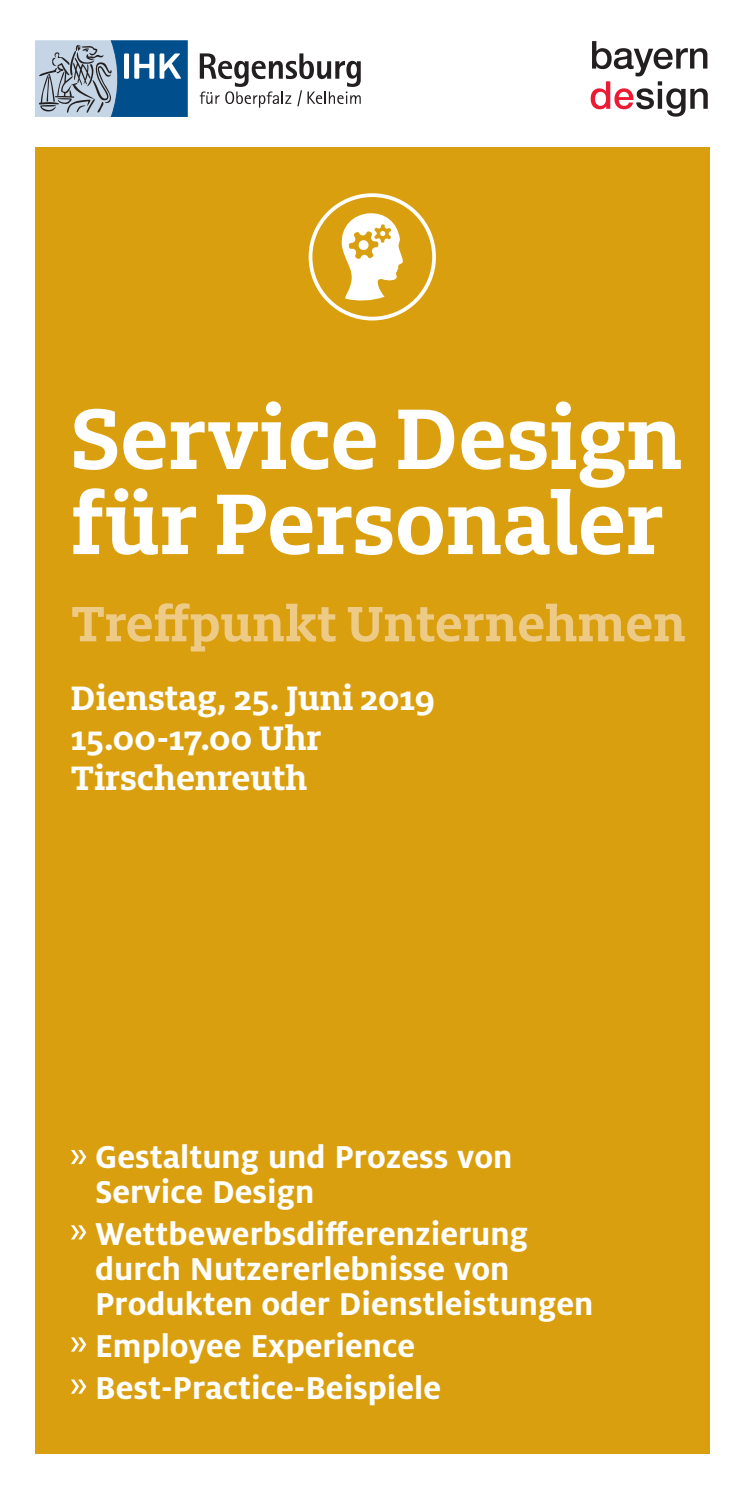
<style>
.page{position:relative;width:745px;height:1489px;background:#fff}
.page>*{position:absolute;margin:0;border:0;box-sizing:border-box;transform-origin:0 0}
.t1{font:700 95px/85px "Milo Slab Pro";color:#fff}
.t2{font:700 55px "Milo Slab Pro";color:#edca86}
.t3{font:700 37.5px/40px "Milo Slab Pro";color:#fff}
.t4{font:700 35px/35px "Milo Pro";color:#fff}
</style>
<div class="page">
<div style="left:35px;top:147px;width:674px;height:1306px;background:#da9f0f"></div>
<svg style="left:35px;top:41px;width:152px;height:76px;background:#678eae"></svg>
<svg style="left:200px;top:53px;width:160px;height:55px"></svg>
<svg style="left:71px;top:1149px;width:15px;height:14px"></svg>
<svg style="left:71px;top:1225px;width:15px;height:14px"></svg>
<svg style="left:71px;top:1337px;width:15px;height:14px"></svg>
<svg style="left:71px;top:1379px;width:15px;height:14px"></svg>
<div style="left:308px;top:193px;width:127px;height:127px;border:4px solid #fff;border-radius:50%"></div>
<svg style="left:341px;top:213px;width:61px;height:88px"></svg>
<svg style="left:590px;top:41px;width:117px;height:76px"></svg>
<h1 class="t1" style="left:71px;top:392px;width:612px">Service Design für Personaler</h1>
<h2 class="t2" style="left:71px;top:588px;width:616px">Treffpunkt Unternehmen</h2>
<p class="t3" style="left:71px;top:676px;width:365px">Dienstag, 25. Juni 2019<br>15.00-17.00 Uhr<br>Tirschenreuth</p>
<p class="t4" style="left:95px;top:1138px;width:418px">Gestaltung und Prozess von<br>Service Design</p>
<p class="t4" style="left:95px;top:1216px;width:499px">Wettbewerbsdifferenzierung durch Nutzererlebnisse von<br>Produkten oder Dienstleistungen</p>
<p class="t4" style="left:95px;top:1324px;width:347px;line-height:42px">Employee Experience<br>Best-Practice-Beispiele</p>
</div>
